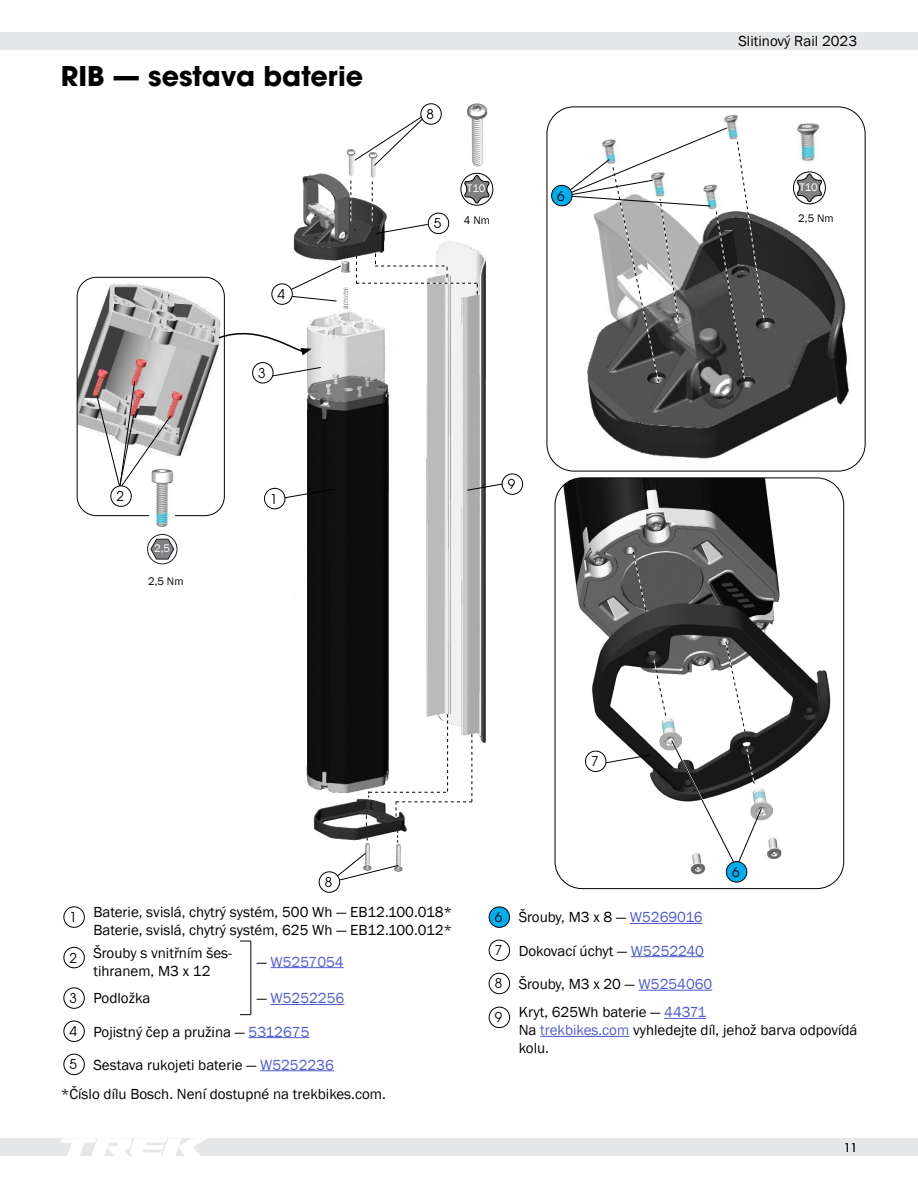
<style>
.page{position:relative;width:918px;height:1188px;background:#fff}
.page>*{position:absolute;margin:0;border:0;box-sizing:border-box;transform-origin:0 0}
.Section_Head{font:700 27px "ITC Avant Garde Pro";color:#000}
.Table_Cell_Left{font:15px/18px "Franklin Gothic";color:#000}
.Body_Straddle{font:15px "Franklin Gothic";color:#000}
.Table_Cell_Left-2{font:15px "Franklin Gothic";color:#4f5cd6}
.Callout_Number_Black{font:13.5px "ITC Avant Garde Pro";color:#000}
.t1{font:500 12px "ITC Avant Garde Pro";color:#000}
.t2{font:11.25px "Franklin Gothic";color:#000}
.t3{font:11.25px "Franklin Gothic";letter-spacing:-.015em;color:#fff}
.s1{color:#000}
.s2{color:#4f5cd6}
</style>
<div class="page">
<div style="left:0;top:32px;width:918px;height:17px;background:#e6e7e9"></div>
<div style="left:0;top:1139px;width:918px;height:17px;background:#e6e7e9"></div>
<svg style="left:61px;top:1139px;width:145px;height:17px"></svg>
<img style="left:557px;top:184px;width:307px;height:287px">
<div style="left:547px;top:107px;width:319px;height:364px;border:1px solid #000;border-radius:27px"></div>
<img style="left:724px;top:114px;width:14px;height:13px">
<svg style="left:561px;top:127px;width:204px;height:256px"></svg>
<div style="left:552px;top:185px;width:20px;height:21px;background:#00aeef;border-radius:50%"></div>
<div style="left:551px;top:185px;width:21px;height:21px;border:1px solid #000;border-radius:50%"></div>
<img style="left:555px;top:478px;width:289px;height:411px">
<div style="left:555px;top:478px;width:289px;height:411px;border:1px solid #000;border-radius:27px"></div>
<svg style="left:632px;top:551px;width:15px;height:60px"></svg>
<div style="left:585px;top:751px;width:21px;height:21px;background:#fff;border-radius:50%"></div>
<div style="left:585px;top:751px;width:21px;height:21px;border:1px solid #000;border-radius:50%"></div>
<img style="left:762px;top:788px;width:10px;height:32px">
<svg style="left:595px;top:641px;width:167px;height:224px"></svg>
<div style="left:726px;top:862px;width:21px;height:20px;background:#00aeef;border-radius:50%"></div>
<div style="left:726px;top:861px;width:21px;height:22px;border:1px solid #000;border-radius:50%"></div>
<img style="left:77px;top:277px;width:147px;height:179px">
<div style="left:77px;top:277px;width:148px;height:239px;border:1px solid #000;border-radius:19px"></div>
<svg style="left:96px;top:380px;width:76px;height:109px"></svg>
<div style="left:111px;top:486px;width:20px;height:20px;background:#fff;border-radius:50%"></div>
<div style="left:110px;top:486px;width:22px;height:21px;border:1px solid #000;border-radius:50%"></div>
<img style="left:269px;top:151px;width:247px;height:687px">
<img style="left:338px;top:261px;width:15px;height:50px">
<svg style="left:466px;top:480px;width:39px;height:11px"></svg>
<svg style="left:331px;top:714px;width:142px;height:169px"></svg>
<div style="left:319px;top:872px;width:21px;height:20px;background:#fff;border-radius:50%"></div>
<div style="left:319px;top:871px;width:21px;height:22px;border:1px solid #000;border-radius:50%"></div>
<svg style="left:281px;top:488px;width:54px;height:11px"></svg>
<div style="left:264px;top:488px;width:21px;height:21px;background:#fff;border-radius:50%"></div>
<div style="left:264px;top:488px;width:21px;height:21px;border:1px solid #000;border-radius:50%"></div>
<svg style="left:281px;top:265px;width:61px;height:37px"></svg>
<div style="left:272px;top:284px;width:20px;height:20px;background:#fff;border-radius:50%"></div>
<div style="left:272px;top:284px;width:21px;height:21px;border:1px solid #000;border-radius:50%"></div>
<div style="left:502px;top:474px;width:21px;height:20px;background:#fff;border-radius:50%"></div>
<div style="left:502px;top:474px;width:21px;height:21px;border:1px solid #000;border-radius:50%"></div>
<div style="left:428px;top:213px;width:21px;height:21px;background:#fff;border-radius:50%"></div>
<div style="left:428px;top:213px;width:21px;height:21px;border:1px solid #000;border-radius:50%"></div>
<img style="left:347px;top:149px;width:9px;height:26px">
<svg style="left:350px;top:181px;width:1px;height:43px"></svg>
<svg style="left:372px;top:181px;width:57px;height:53px"></svg>
<img style="left:368px;top:166px;width:9px;height:12px">
<svg style="left:354px;top:110px;width:78px;height:56px"></svg>
<div style="left:421px;top:104px;width:20px;height:20px;background:#fff;border-radius:50%"></div>
<div style="left:421px;top:103px;width:21px;height:22px;border:1px solid #000;border-radius:50%"></div>
<svg style="left:356px;top:253px;width:122px;height:41px"></svg>
<svg style="left:272px;top:367px;width:50px;height:10px"></svg>
<div style="left:253px;top:363px;width:20px;height:20px;background:#fff;border-radius:50%"></div>
<div style="left:252px;top:362px;width:21px;height:21px;border:1px solid #000;border-radius:50%"></div>
<svg style="left:217px;top:323px;width:95px;height:32px"></svg>
<img style="left:150px;top:468px;width:25px;height:59px">
<svg style="left:148px;top:534px;width:29px;height:30px"></svg>
<div style="left:147px;top:534px;width:30px;height:30px;border:1px solid #231f20;border-radius:50%"></div>
<svg style="left:151px;top:539px;width:23px;height:20px"></svg>
<img style="left:466px;top:103px;width:22px;height:64px">
<svg style="left:460px;top:172px;width:34px;height:34px"></svg>
<div style="left:458px;top:213px;width:38px;height:17px;background:#fff"></div>
<img style="left:797px;top:123px;width:23px;height:39px">
<svg style="left:792px;top:171px;width:35px;height:34px"></svg>
<div style="left:791px;top:211px;width:50px;height:18px;background:#fff"></div>
<hr style="left:250px;top:941px;width:1px;height:41px;background:#000">
<hr style="left:250px;top:982px;width:1px;height:32px;background:#000">
<div style="left:64px;top:907px;width:21px;height:21px;border:1px solid #000;border-radius:50%"></div>
<div style="left:64px;top:947px;width:21px;height:21px;border:1px solid #000;border-radius:50%"></div>
<hr style="left:271px;top:967px;width:73px;height:1px;background:#4f5cd6">
<div style="left:64px;top:988px;width:21px;height:21px;border:1px solid #000;border-radius:50%"></div>
<hr style="left:271px;top:1004px;width:73px;height:1px;background:#4f5cd6">
<div style="left:64px;top:1021px;width:21px;height:21px;border:1px solid #000;border-radius:50%"></div>
<hr style="left:249px;top:1037px;width:60px;height:1px;background:#4f5cd6">
<div style="left:64px;top:1054px;width:21px;height:21px;border:1px solid #000;border-radius:50%"></div>
<hr style="left:260px;top:1070px;width:74px;height:1px;background:#4f5cd6">
<div style="left:489px;top:907px;width:21px;height:20px;background:#00aeef;border-radius:50%"></div>
<div style="left:489px;top:907px;width:21px;height:21px;border:1px solid #000;border-radius:50%"></div>
<hr style="left:630px;top:923px;width:73px;height:1px;background:#4f5cd6">
<div style="left:489px;top:940px;width:21px;height:21px;border:1px solid #000;border-radius:50%"></div>
<hr style="left:631px;top:956px;width:73px;height:1px;background:#4f5cd6">
<div style="left:489px;top:973px;width:21px;height:21px;border:1px solid #000;border-radius:50%"></div>
<hr style="left:639px;top:990px;width:73px;height:1px;background:#4f5cd6">
<div style="left:489px;top:1007px;width:21px;height:21px;border:1px solid #000;border-radius:50%"></div>
<hr style="left:664px;top:1018px;width:42px;height:1px;background:#4f5cd6">
<hr style="left:540px;top:1036px;width:89px;height:1px;background:#4f5cd6">
<p class="Section_Head" style="left:61px;top:58px;width:304px">RIB — sestava baterie</p>
<p class="Callout_Number_Black" style="left:116px;top:488px;width:9px">2</p>
<p class="t3" style="left:154px;top:541px;width:17px">2,5</p>
<p class="t2" style="left:148px;top:574px;width:37px">2,5 Nm</p>
<p class="Callout_Number_Black" style="left:277px;top:286px;width:9px">4</p>
<p class="Callout_Number_Black" style="left:258px;top:364px;width:9px">3</p>
<p class="Callout_Number_Black" style="left:270px;top:490px;width:9px">1</p>
<p class="Callout_Number_Black" style="left:426px;top:106px;width:9px">8</p>
<p class="Callout_Number_Black" style="left:434px;top:215px;width:9px">5</p>
<p class="t3" style="left:467px;top:181px;width:20px">T10</p>
<p class="t2" style="left:464px;top:213px;width:27px">4 Nm</p>
<p class="Callout_Number_Black" style="left:557px;top:187px;width:9px">6</p>
<p class="Callout_Number_Black" style="left:508px;top:476px;width:9px">9</p>
<p class="Table_Cell_Left" style="left:738px;top:32px;width:120px">Slitinový Rail 2023</p>
<p class="t3" style="left:800px;top:180px;width:20px">T10</p>
<p class="t2" style="left:798px;top:212px;width:37px">2,5 Nm</p>
<p class="Callout_Number_Black" style="left:325px;top:874px;width:9px">8</p>
<p class="Callout_Number_Black" style="left:69px;top:909px;width:9px">1</p>
<p class="Table_Cell_Left" style="left:93px;top:903px;width:360px">Baterie, svislá, chytrý systém, 500 Wh — EB12.100.018*</p>
<p class="Table_Cell_Left" style="left:93px;top:921px;width:360px">Baterie, svislá, chytrý systém, 625 Wh — EB12.100.012*</p>
<p class="Callout_Number_Black" style="left:69px;top:949px;width:9px">2</p>
<p class="Table_Cell_Left" style="left:93px;top:944px;width:140px">Šrouby s vnitřním šes&shy;tihranem, M3 x 12</p>
<p class="Table_Cell_Left-2" style="left:257px;top:952px;width:88px"><span class="s1">—</span> W5257054</p>
<p class="Callout_Number_Black" style="left:69px;top:990px;width:9px">3</p>
<p class="Table_Cell_Left" style="left:93px;top:990px;width:58px">Podložka</p>
<p class="Table_Cell_Left-2" style="left:257px;top:989px;width:89px"><span class="s1">—</span> W5252256</p>
<p class="Callout_Number_Black" style="left:69px;top:1023px;width:9px">4</p>
<p class="Table_Cell_Left" style="left:93px;top:1023px;width:218px">Pojistný čep a pružina — <span class="s2">5312675</span></p>
<p class="Callout_Number_Black" style="left:69px;top:1056px;width:9px">5</p>
<p class="Table_Cell_Left" style="left:93px;top:1056px;width:242px">Sestava rukojeti baterie — <span class="s2">W5252236</span></p>
<p class="Body_Straddle" style="left:61px;top:1085px;width:327px">*Číslo dílu Bosch. Není dostupné na trekbikes.com.</p>
<p class="Callout_Number_Black" style="left:591px;top:753px;width:9px">7</p>
<p class="Callout_Number_Black" style="left:732px;top:864px;width:9px">6</p>
<p class="Callout_Number_Black" style="left:495px;top:909px;width:9px">6</p>
<p class="Table_Cell_Left" style="left:519px;top:909px;width:185px">Šrouby, M3 x 8 — <span class="s2">W5269016</span></p>
<p class="Callout_Number_Black" style="left:495px;top:942px;width:9px">7</p>
<p class="Table_Cell_Left" style="left:519px;top:942px;width:187px">Dokovací úchyt — <span class="s2">W5252240</span></p>
<p class="Callout_Number_Black" style="left:495px;top:975px;width:9px">8</p>
<p class="Table_Cell_Left" style="left:519px;top:975px;width:195px">Šrouby, M3 x 20 — <span class="s2">W5254060</span></p>
<p class="Callout_Number_Black" style="left:495px;top:1009px;width:9px">9</p>
<p class="Table_Cell_Left" style="left:519px;top:1004px;width:189px">Kryt, 625Wh baterie — <span class="s2">44371</span></p>
<p class="Table_Cell_Left" style="left:519px;top:1022px;width:340px">Na <span class="s2">trekbikes.com</span> vyhledejte díl, jehož barva odpovídá kolu.</p>
<p class="t1" style="left:844px;top:1140px;width:15px">11</p>
</div>
